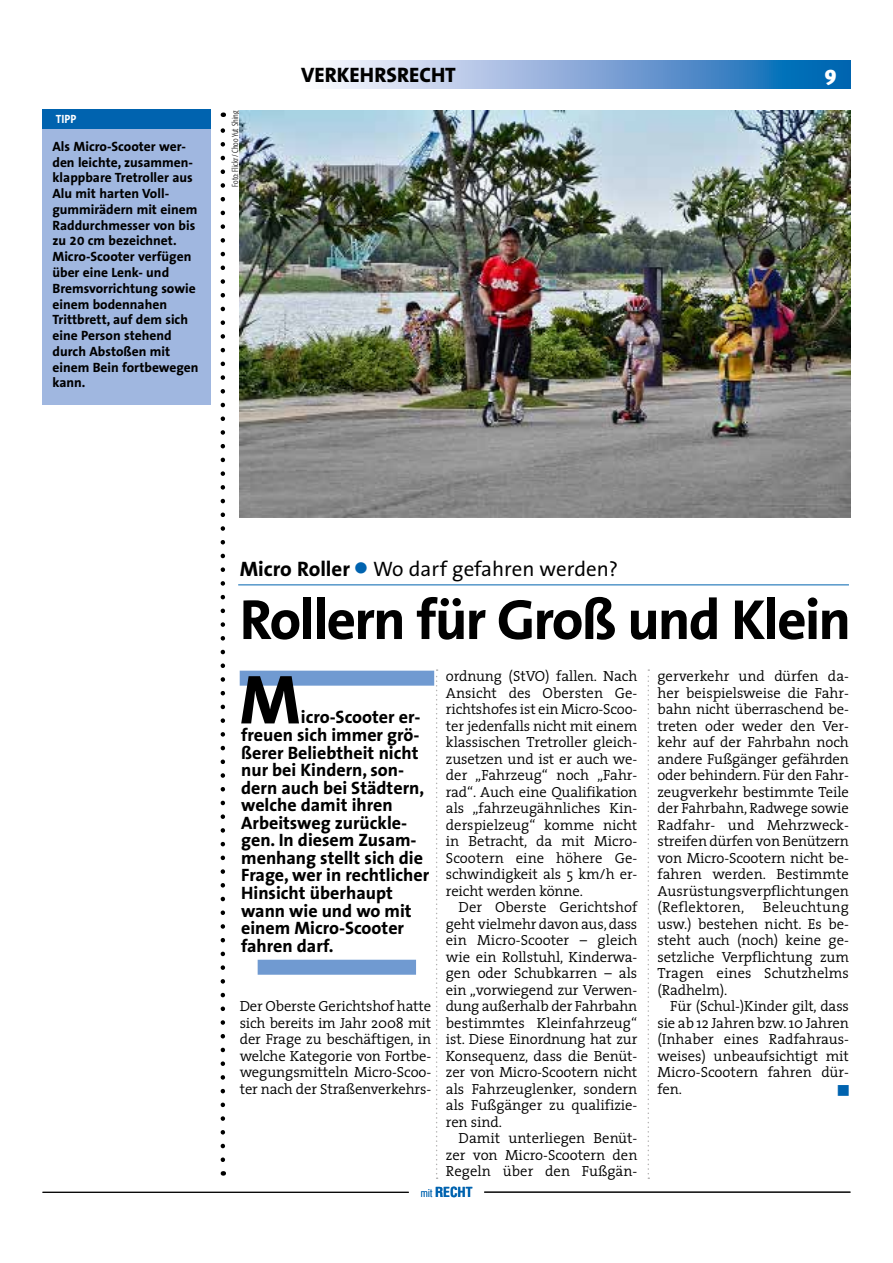
<style>
.page{position:relative;width:893px;height:1263px;background:#fff}
.page>*{position:absolute;margin:0;border:0;box-sizing:border-box;transform-origin:0 0}
.t1{font:700 70.05px "The Sans Correspondence";color:#000}
.t2{font:700 57px "The Sans Correspondence";letter-spacing:-.03em;color:#000}
.t3{font:21px "The Sans Correspondence";color:#000}
.t4{font:800 21px "The Sans";color:#000}
.t5{font:900 21px "Meta Plus";color:#fff}
.t6{font:700 18px/17.5px "The Sans Correspondence";color:#000}
.t7{font:300 14.7px/16.5px "The Serif";letter-spacing:-.005em;color:#000;text-align:justify}
.t8{font:14.7px "Zapf Dingbats";color:#0063af}
.t9{font:700 13.5px/15.8px "The Sans Correspondence";color:#000}
.t10{font:700 condensed 13.5px "Helvetica";color:#0063af}
.t11{font:700 12px "The Sans Correspondence";color:#fff;scale:.92 1}
.t12{font:300 9px "The Sans Condensed";letter-spacing:-.01em;color:#000;scale:.9 1}
.s1{font-weight:700}
.s2{color:#0063af}
.s3{font-weight:300;font-size:10.5px}
</style>
<div class="page">
<hr style="left:43px;top:1192px;width:366px;height:1px;background:#000">
<hr style="left:484px;top:1192px;width:366px;height:1px;background:#000">
<svg style="left:327px;top:60px;width:523px;height:28px;background:#7da8d6"></svg>
<svg style="left:221px;top:113px;width:4px;height:1047px"></svg>
<hr style="left:238px;top:584px;width:611px;height:1px;background:#0063af">
<svg style="left:436px;top:669px;width:2px;height:510px"></svg>
<svg style="left:648px;top:669px;width:1px;height:510px"></svg>
<div style="left:258px;top:960px;width:158px;height:15px;background:#709ad1"></div>
<div style="left:240px;top:671px;width:194px;height:15px;background:#709ad1"></div>
<div style="left:43px;top:109px;width:168px;height:296px;background:#a0b7e0"></div>
<div style="left:43px;top:109px;width:168px;height:20px;background:#0063af"></div>
<img style="left:240px;top:111px;width:610px;height:407px">
<p class="t11" style="left:56px;top:113px;width:24px">TIPP</p>
<p class="t9" style="left:52px;top:139px;width:148px">Als Micro-Scooter wer&shy;den leichte, zusammen&shy;klappbare Tretroller aus<br>Alu mit harten Voll&shy;gummirädern mit einem<br>Raddurchmesser von bis zu 20 cm bezeichnet.<br>Micro-Scooter verfügen über eine Lenk- und<br>Bremsvorrichtung sowie einem bodennahen<br>Trittbrett, auf dem sich eine Person stehend durch Abstoßen mit einem Bein fortbewegen kann.</p>
<p class="t12" style="left:230px;top:187px;width:86px;rotate:-90deg">Foto: Flickr/ Choo Yut Shing</p>
<h3 class="t4" style="left:301px;top:57px;width:156px">VERKEHRSRECHT</h3>
<h3 class="t5" style="left:824px;top:62px;width:13px">9</h3>
<h3 class="t3" style="left:240px;top:558px;width:380px"><span class="s1">Micro Roller</span> <span class="s2">●</span> Wo darf gefahren werden?</h3>
<h2 class="t2" style="left:240px;top:588px;width:613px">Rollern für Groß und Klein</h2>
<p class="t7" style="left:446px;top:667px;width:193px">ordnung (StVO) fallen. Nach Ansicht des Obersten Ge&shy;richtshofes ist ein Micro-Scoo&shy;ter jedenfalls nicht mit einem klassischen Tretroller gleich&shy;zusetzen und ist er auch we&shy;der „Fahrzeug“ noch „Fahr&shy;rad“. Auch eine Qualifikation als „fahrzeugähnliches Kin&shy;derspielzeug“ komme nicht in Betracht, da mit Micro-Scootern eine höhere Ge&shy;schwindigkeit als 5 km/h er&shy;reicht werden könne.</p>
<p class="t7" style="left:446px;top:898px;width:193px;text-indent:13px">Der Oberste Gerichtshof geht vielmehr davon aus, dass ein Micro-Scooter – gleich wie ein Rollstuhl, Kinderwa&shy;gen oder Schubkarren – als ein „vorwiegend zur Verwen&shy;dung außerhalb der Fahrbahn bestimmtes Kleinfahrzeug“ ist. Diese Einordnung hat zur Konsequenz, dass die Benüt&shy;zer von Micro-Scootern nicht als Fahrzeuglenker, sondern als Fußgänger zu qualifizie&shy;ren sind.</p>
<p class="t7" style="left:446px;top:1129px;width:193px;text-indent:13px">Damit unterliegen Benüt&shy;zer von Micro-Scootern den Regeln über den Fußgän-</p>
<p class="t7" style="left:657px;top:667px;width:193px">gerverkehr und dürfen da&shy;her beispielsweise die Fahr&shy;bahn nicht überraschend be&shy;treten oder weder den Ver&shy;kehr auf der Fahrbahn noch andere Fußgänger gefährden oder behindern. Für den Fahr&shy;zeugverkehr bestimmte Teile der Fahrbahn, Radwege sowie Radfahr- und Mehrzweck&shy;streifen dürfen von Benützern von Micro-Scootern nicht be&shy;fahren werden. Bestimmte Ausrüstungsverpflichtungen (Reflektoren,</p>
<h1 class="t1" style="left:239px;top:661px;width:63px">M</h1>
<p class="t6" style="left:241px;top:709px;width:190px;text-indent:60px">icro-Scooter er&shy;freuen sich immer grö&shy;ßerer Beliebtheit nicht nur bei Kindern, son&shy;dern auch bei Städtern, welche damit ihren<br>Arbeitsweg zurückle&shy;gen. In diesem Zusam&shy;menhang stellt sich die<br>Frage, wer in rechtlicher<br>Hinsicht überhaupt wann wie und wo mit einem Micro-Scooter fahren darf.</p>
<p class="t7" style="left:657px;top:898px;width:193px;text-indent:105px">Beleuchtung usw.) bestehen nicht. Es be&shy;steht auch (noch) keine ge&shy;setzliche Verpflichtung zum Tragen eines Schutzhelms (Radhelm).</p>
<p class="t7" style="left:657px;top:997px;width:193px;text-indent:13px">Für (Schul-)Kinder gilt, dass sie ab 12 Jahren bzw. 10 Jahren (Inhaber eines Radfahraus&shy;weises) unbeaufsichtigt mit Micro-Scootern fahren dür&shy;fen.</p>
<p class="t7" style="left:240px;top:997px;width:193px">Der Oberste Gerichtshof hatte sich bereits im Jahr 2008 mit der Frage zu beschäftigen, in welche Kategorie von Fortbe&shy;wegungsmitteln Micro-Scoo&shy;ter nach der Straßenverkehrs-</p>
<p class="t8" style="left:838px;top:1082px;width:13px">■</p>
<p class="t10" style="left:421px;top:1183px;width:53px"><span class="s3">mit</span> RECHT</p>
</div>
